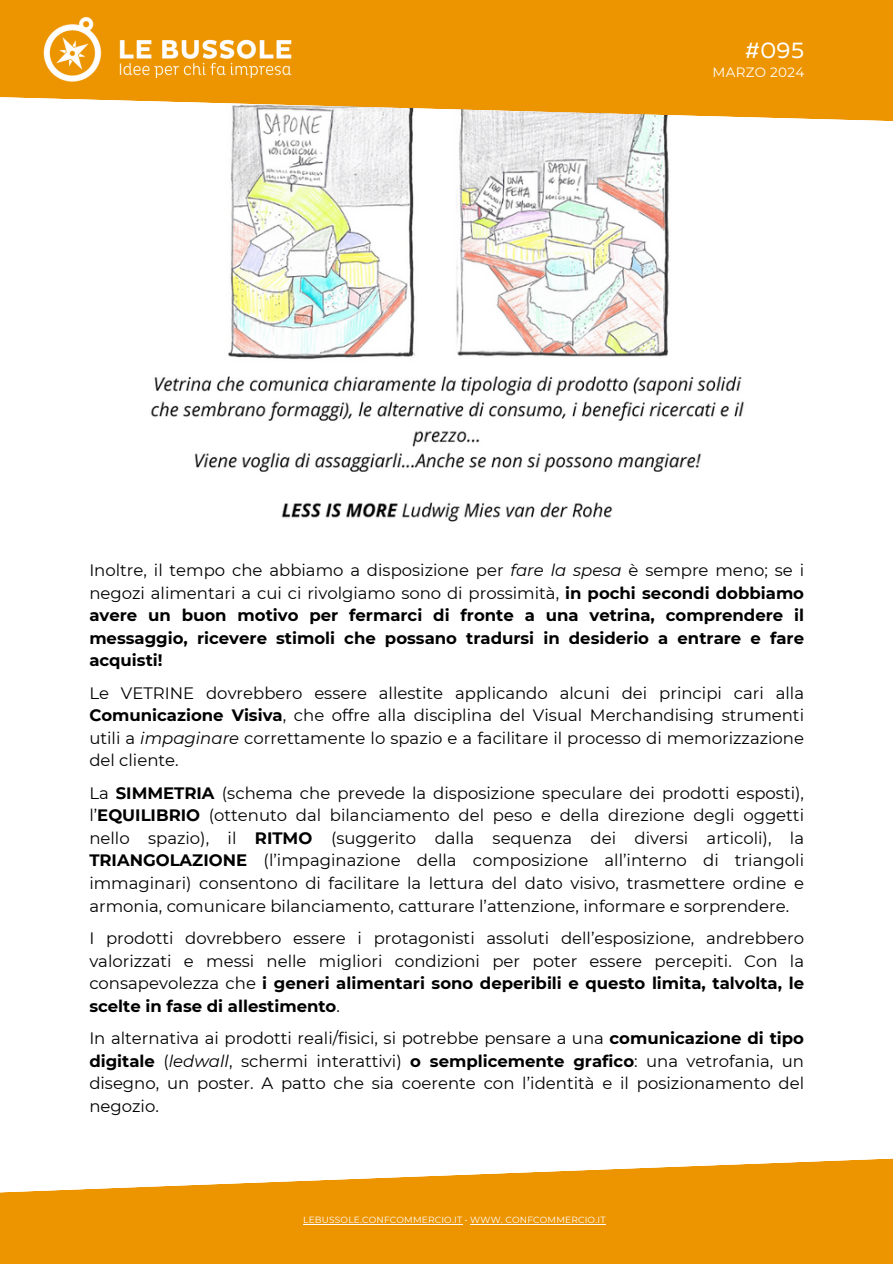
<style>
.page{position:relative;width:893px;height:1264px;background:#fff}
.page>*{position:absolute;margin:0;border:0;box-sizing:border-box;transform-origin:0 0}
.t1{font:22.5px "Muller";color:#fff}
.t2{font:16.5px/22.5px "Montserrat";color:#000;text-align:justify}
.t3{font:700 16.5px/22.5px "Montserrat";color:#000;text-align:justify}
.t4{font:13.5px "Montserrat";letter-spacing:.02em;color:#fff}
.t5{font:9px "Montserrat";letter-spacing:.02em;color:#fff}
.s1{font-weight:400}
.s2{font-weight:400;font-style:italic}
.s3{font-weight:700}
.s4{font-style:italic}
</style>
<div class="page">
<svg style="left:0;top:1158px;width:892px;height:105px;fill:#ed9500"></svg>
<hr style="left:303px;top:1223px;width:159px;height:1px;background:#fff">
<hr style="left:470px;top:1223px;width:135px;height:1px;background:#fff">
<img style="left:150px;top:126px;width:594px;height:396px">
<svg style="left:0;top:0;width:892px;height:126px;background:#eea52a"></svg>
<img style="left:30px;top:3px;width:279px;height:93px">
<h1 class="t1" style="left:745px;top:41px;width:60px">#095</h1>
<p class="t4" style="left:712px;top:64px;width:93px">MARZO 2024</p>
<p class="t3" style="left:89px;top:559px;width:716px"><span class="s1">Inoltre, il tempo che abbiamo a disposizione per</span> <span class="s2">fare la spesa</span> <span class="s1">è sempre meno; se i negozi alimentari a cui ci rivolgiamo sono di prossimità,</span> in pochi secondi dobbiamo avere un buon motivo per fermarci di fronte a una vetrina, comprendere il messaggio, ricevere stimoli che possano tradursi in desiderio a entrare e fare acquisti!</p>
<p class="t2" style="left:89px;top:681px;width:716px">Le VETRINE dovrebbero essere allestite applicando alcuni dei principi cari alla <span class="s3">Comunicazione Visiva</span>, che offre alla disciplina del Visual Merchandising strumenti utili a <span class="s4">impaginare</span> correttamente lo spazio e a facilitare il processo di memorizzazione del cliente.</p>
<p class="t2" style="left:89px;top:781px;width:716px">La <span class="s3">SIMMETRIA</span> (schema che prevede la disposizione speculare dei prodotti esposti), l’<span class="s3">EQUILIBRIO</span> (ottenuto dal bilanciamento del peso e della direzione degli oggetti nello spazio), il <span class="s3">RITMO</span> (suggerito dalla sequenza dei diversi articoli), la <span class="s3">TRIANGOLAZIONE</span> (l’impaginazione della composizione all’interno di triangoli immaginari) consentono di facilitare la lettura del dato visivo, trasmettere ordine e armonia, comunicare bilanciamento, catturare l’attenzione, informare e sorprendere.</p>
<p class="t2" style="left:89px;top:926px;width:716px">I prodotti dovrebbero essere i protagonisti assoluti dell’esposizione, andrebbero valorizzati e messi nelle migliori condizioni per poter essere percepiti. Con la consapevolezza che <span class="s3">i generi alimentari sono deperibili e questo limita, talvolta, le scelte in fase di allestimento</span>.</p>
<p class="t2" style="left:89px;top:1026px;width:716px">In alternativa ai prodotti reali/fisici, si potrebbe pensare a una <span class="s3">comunicazione di tipo digitale</span> (<span class="s4">ledwall</span>, schermi interattivi) <span class="s3">o semplicemente grafico</span>: una vetrofania, un disegno, un poster. A patto che sia coerente con l’identità e il posizionamento del negozio.</p>
<p class="t5" style="left:303px;top:1214px;width:304px">LEBUSSOLE.CONFCOMMERCIO.IT • WWW. CONFCOMMERCIO.IT</p>
</div>
